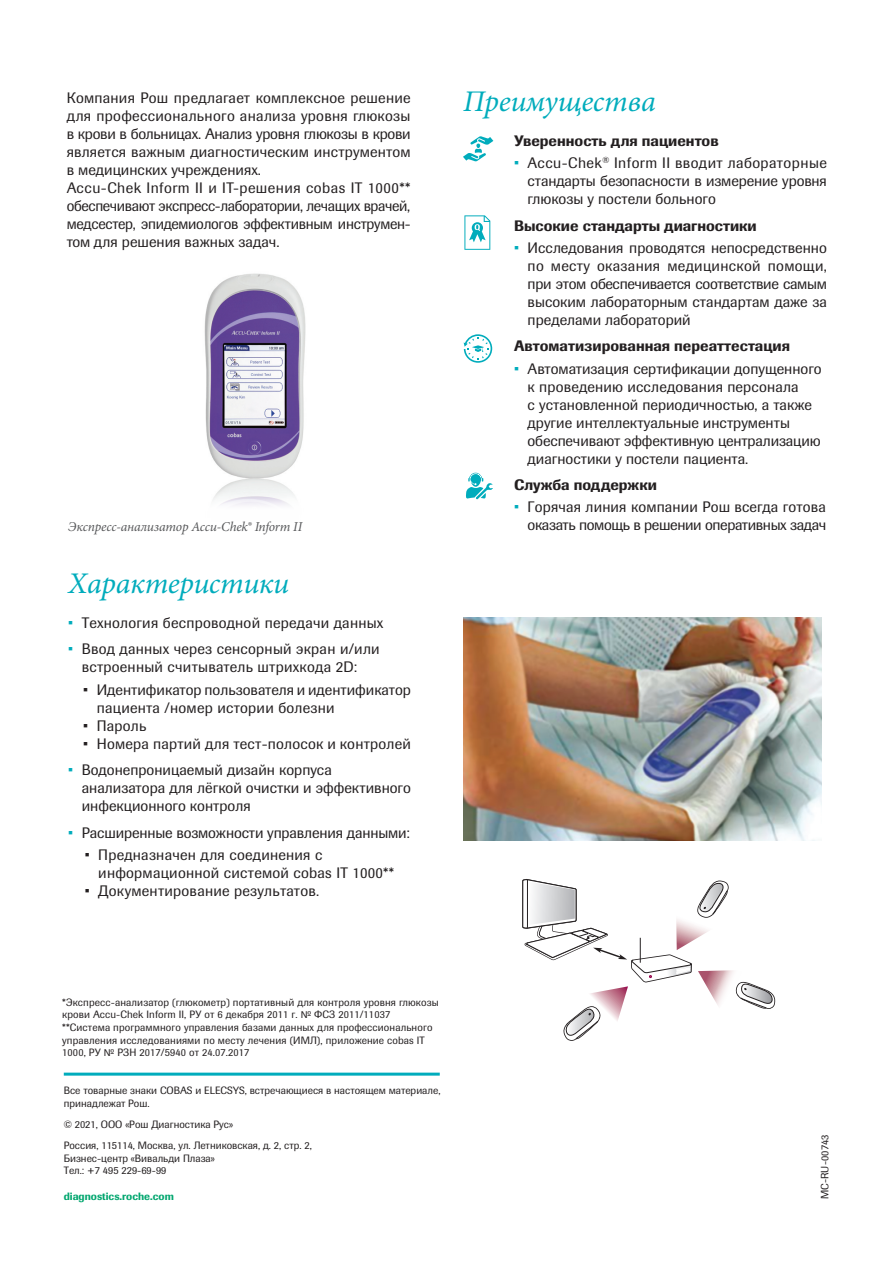
<style>
.page{position:relative;width:893px;height:1263px;background:#fff}
.page>*{position:absolute;margin:0;border:0;box-sizing:border-box;transform-origin:0 0}
.t1{font:italic 30px "Minion Pro";letter-spacing:-.01em;color:#00acbc}
.t2{font:15px/18px "Imago";color:#231f20}
.t3{font:500 15px "Imago";color:#231f20}
.t4{font:15px/18px "Imago";letter-spacing:-.025em;color:#231f20;text-align:right}
.t5{font:italic 13.5px "Minion Pro";letter-spacing:-.015em;color:#57585a}
.t6{font:10.5px/12.6px "Imago";letter-spacing:.01em;color:#231f20}
.t7{font:500 10.5px "Imago";color:#00a66e}
.s1{color:#00acbc}
</style>
<div class="page">
<svg style="left:463px;top:136px;width:30px;height:26px"></svg>
<svg style="left:464px;top:215px;width:26px;height:35px"></svg>
<svg style="left:464px;top:334px;width:28px;height:29px"></svg>
<svg style="left:466px;top:473px;width:27px;height:26px"></svg>
<svg style="left:522px;top:879px;width:253px;height:162px"></svg>
<img style="left:463px;top:617px;width:359px;height:224px">
<img style="left:204px;top:273px;width:102px;height:232px">
<hr style="left:64px;top:1072px;width:376px;height:3px;background:#00acbc">
<p class="t2" style="left:67px;top:89px;width:345px">Компания Рош предлагает комплексное решение для профессионального анализа уровня глюкозы в крови в больницах. Анализ уровня глюкозы в крови является важным диагностическим инструментом в медицинских учреждениях.<br>Accu-Chek Inform II и IT-решения cobas IT 1000** обеспечивают экспресс-лаборатории, лечащих врачей, медсестер, эпидемиологов эффективным инструмен&shy;том для решения важных задач.</p>
<p class="t5" style="left:68px;top:517px;width:235px">Экспресс-анализатор Accu-Chek® Inform II</p>
<h1 class="t1" style="left:68px;top:563px;width:223px">Характеристики</h1>
<p class="t2" style="left:68px;top:613px;width:317px"><span class="s1">•</span> Технология беспроводной передачи данных</p>
<p class="t2" style="left:68px;top:640px;width:313px;text-align:center"><span class="s1">•</span> Ввод данных через сенсорный экран и/или встроенный считыватель штрихкода 2D:</p>
<p class="t2" style="left:97px;top:680px;width:316px;text-indent:-14px">• Идентификатор пользователя и идентификатор пациента /номер истории болезни</p>
<p class="t2" style="left:83px;top:716px;width:65px">• Пароль</p>
<p class="t2" style="left:83px;top:734px;width:329px">• Номера партий для тест-полосок и контролей</p>
<p class="t2" style="left:82px;top:761px;width:331px;text-indent:-14px"><span class="s1">•</span> Водонепроницаемый дизайн корпуса анализатора для лёгкой очистки и эффективного инфекционного контроля</p>
<p class="t2" style="left:68px;top:823px;width:343px"><span class="s1">•</span> Расширенные возможности управления данными:</p>
<p class="t2" style="left:98px;top:845px;width:297px;text-indent:-14px">• Предназначен для соединения с информационной системой сobas IT 1000**</p>
<p class="t2" style="left:85px;top:881px;width:236px">• Документирование результатов.</p>
<h1 class="t1" style="left:463px;top:81px;width:194px">Преимущества</h1>
<p class="t3" style="left:514px;top:131px;width:206px">Уверенность для пациентов</p>
<p class="t2" style="left:528px;top:154px;width:301px;text-align:justify;text-indent:-14px"><span class="s1">•</span> Accu-Chek<sup>®</sup> Inform II вводит лабораторные стандарты безопасности в измерение уровня глюкозы у постели больного</p>
<p class="t3" style="left:514px;top:216px;width:244px">Высокие стандарты диагностики</p>
<p class="t2" style="left:528px;top:238px;width:301px;text-align:justify;text-indent:-14px"><span class="s1">•</span> Исследования проводятся непосредственно по месту оказания медицинской помощи, при этом обеспечивается соответствие самым высоким лабораторным стандартам даже за пределами лабораторий</p>
<p class="t3" style="left:514px;top:336px;width:277px">Автоматизированная переаттестация</p>
<p class="t2" style="left:528px;top:359px;width:296px;text-indent:-14px"><span class="s1">•</span> Автоматизация сертификации допущенного к проведению исследования персонала<br>с установленной периодичностью, а также другие интеллектуальные инструменты обеспечивают эффективную централизацию диагностики у постели пациента.</p>
<p class="t3" style="left:514px;top:475px;width:144px">Служба поддержки</p>
<p class="t4" style="left:514px;top:498px;width:314px"><span class="s1">•</span> Горячая линия компании Рош всегда готова оказать помощь в решении оперативных задач</p>
<p class="t6" style="left:62px;top:996px;width:378px">*Экспресс-анализатор (глюкометр) портативный для контроля уровня глюкозы крови Accu-Chek Inform II, РУ от 6 декабря 2011 г. № ФСЗ 2011/11037 **Система программного управления базами данных для профессионального управления исследованиями по месту лечения (ИМЛ), приложение cobas IT 1000, РУ № РЗН 2017/5940 от 24.07.2017</p>
<p class="t6" style="left:64px;top:1084px;width:378px">Все товарные знаки COBAS и ELECSYS, встречающиеся в настоящем материале, принадлежат Рош.</p>
<p class="t6" style="left:64px;top:1114px;width:250px;line-height:21.1px">© 2021, ООО «Рош Диагностика Рус»<br>Россия, 115114, Москва, ул. Летниковская, д. 2, стр. 2,</p>
<p class="t6" style="left:64px;top:1152px;width:153px">Бизнес-центр «Вивальди Плаза»<br>Тел.: +7 495 229-69-99</p>
<p class="t7" style="left:64px;top:1189px;width:112px">diagnostics.roche.com</p>
<p class="t6" style="left:818px;top:1199px;width:66px;rotate:-90deg">MC-RU-00743</p>
</div>
